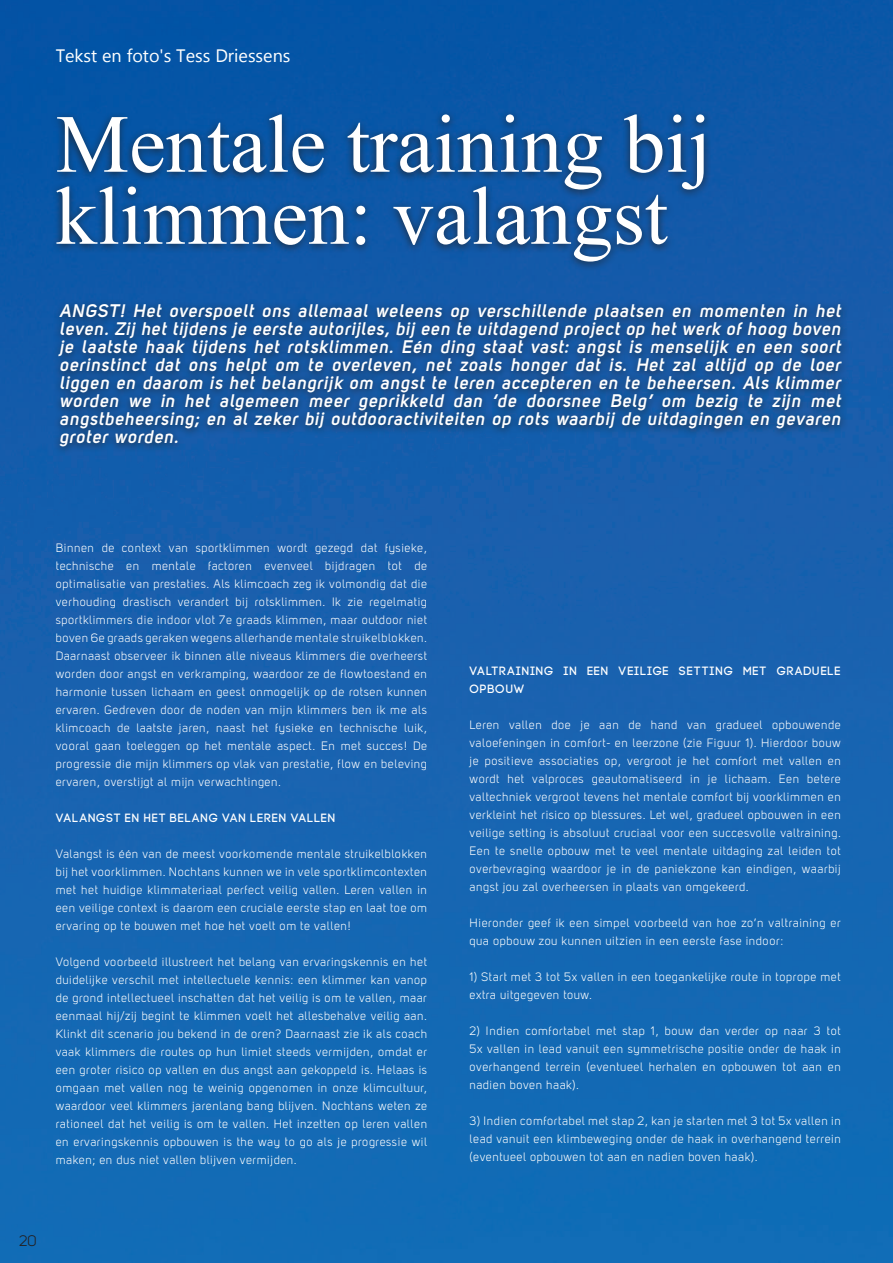
<style>
.page{position:relative;width:893px;height:1263px;background:#fff}
.page>*{position:absolute;margin:0;border:0;box-sizing:border-box;transform-origin:0 0}
.t1{font:82.5px/72px "Times New Roman";color:#fff}
.t2{font:italic 700 18px/18px "Uni Sans Semi";letter-spacing:.04em;color:#fff;text-align:justify}
.t3{font:18px "Microsoft Tai Le";color:#fff}
.t4{font:15px "Uni Sans Book";color:#231f20}
.t5{font:12px/18px "Uni Sans Book";letter-spacing:.05em;color:#fff;text-align:justify}
.t6{font:12px/18px "Code Pro";letter-spacing:.06em;color:#fff}
</style>
<div class="page">
<img style="left:0;top:0;width:893px;height:1263px">
<div style="left:49px;top:109px;width:663px;height:163px;background:#231f20;opacity:.75"></div>
<div style="left:52px;top:298px;width:798px;height:158px;background:#231f20;opacity:.75"></div>
<h2 class="t3" style="left:56px;top:45px;width:236px">Tekst en foto's Tess Driessens</h2>
<h1 class="t1" style="left:56px;top:105px;width:657px">Mentale training bij klimmen: valangst</h1>
<p class="t2" style="left:59px;top:301px;width:786px">ANGST! Het overspoelt ons allemaal weleens op verschillende plaatsen en momenten in het leven. Zij het tijdens je eerste autorijles, bij een te uitdagend project op het werk of hoog boven je laatste haak tijdens het rotsklimmen. Eén ding staat vast: angst is menselijk en een soort oerinstinct dat ons helpt om te overleven, net zoals honger dat is. Het zal altijd op de loer liggen en daarom is het belangrijk om angst te leren accepteren en te beheersen. Als klimmer worden we in het algemeen meer geprikkeld dan ‘de doorsnee Belg’ om bezig te zijn met angstbeheersing; en al zeker bij outdooractiviteiten op rots waarbij de uitdagingen en gevaren groter worden.</p>
<p class="t5" style="left:56px;top:538px;width:373px">Binnen de context van sportklimmen wordt gezegd dat fysieke, technische en mentale factoren evenveel bijdragen tot de optimalisatie van prestaties. Als klimcoach zeg ik volmondig dat die verhouding drastisch verandert bij rotsklimmen. Ik zie regelmatig sportklimmers die indoor vlot 7e graads klimmen, maar outdoor niet boven 6e graads geraken wegens allerhande mentale struikelblokken.<br>Daarnaast observeer ik binnen alle niveaus klimmers die overheerst worden door angst en verkramping, waardoor ze de flowtoestand en harmonie tussen lichaam en geest onmogelijk op de rotsen kunnen ervaren. Gedreven door de noden van mijn klimmers ben ik me als klimcoach de laatste jaren, naast het fysieke en technische luik, vooral gaan toeleggen op het mentale aspect. En met succes! De progressie die mijn klimmers op vlak van prestatie, flow en beleving ervaren, overstijgt al mijn verwachtingen.</p>
<p class="t6" style="left:56px;top:808px;width:281px">VALANGST EN HET BELANG VAN LEREN VALLEN</p>
<p class="t5" style="left:56px;top:844px;width:373px">Valangst is één van de meest voorkomende mentale struikelblokken bij het voorklimmen. Nochtans kunnen we in vele sportklimcontexten met het huidige klimmateriaal perfect veilig vallen. Leren vallen in een veilige context is daarom een cruciale eerste stap en laat toe om ervaring op te bouwen met hoe het voelt om te vallen!</p>
<p class="t5" style="left:56px;top:952px;width:373px">Volgend voorbeeld illustreert het belang van ervaringskennis en het duidelijke verschil met intellectuele kennis: een klimmer kan vanop de grond intellectueel inschatten dat het veilig is om te vallen, maar eenmaal hij/zij begint te klimmen voelt het allesbehalve veilig aan.<br>Klinkt dit scenario jou bekend in de oren? Daarnaast zie ik als coach vaak klimmers die routes op hun limiet steeds vermijden, omdat er een groter risico op vallen en dus angst aan gekoppeld is. Helaas is omgaan met vallen nog te weinig opgenomen in onze klimcultuur, waardoor veel klimmers jarenlang bang blijven. Nochtans weten ze rationeel dat het veilig is om te vallen. Het inzetten op leren vallen en ervaringskennis opbouwen is the way to go als je progressie wil maken; en dus niet vallen blijven vermijden.</p>
<p class="t4" style="left:19px;top:1232px;width:19px">20</p>
<p class="t6" style="left:469px;top:662px;width:373px">VALTRAINING IN EEN VEILIGE SETTING MET GRADUELE<br>OPBOUW</p>
<p class="t5" style="left:469px;top:716px;width:373px">Leren vallen doe je aan de hand van gradueel opbouwende valoefeningen in comfort- en leerzone (zie Figuur 1). Hierdoor bouw je positieve associaties op, vergroot je het comfort met vallen en wordt het valproces geautomatiseerd in je lichaam. Een betere valtechniek vergroot tevens het mentale comfort bij voorklimmen en verkleint het risico op blessures. Let wel, gradueel opbouwen in een veilige setting is absoluut cruciaal voor een succesvolle valtraining.<br>Een te snelle opbouw met te veel mentale uitdaging zal leiden tot overbevraging waardoor je in de paniekzone kan eindigen, waarbij angst jou zal overheersen in plaats van omgekeerd.</p>
<p class="t5" style="left:469px;top:914px;width:373px">Hieronder geef ik een simpel voorbeeld van hoe zo’n valtraining er qua opbouw zou kunnen uitzien in een eerste fase indoor:</p>
<p class="t5" style="left:469px;top:968px;width:373px">1) Start met 3 tot 5x vallen in een toegankelijke route in toprope met extra uitgegeven touw.</p>
<p class="t5" style="left:469px;top:1022px;width:373px">2) Indien comfortabel met stap 1, bouw dan verder op naar 3 tot 5x vallen in lead vanuit een symmetrische positie onder de haak in overhangend terrein (eventueel herhalen en opbouwen tot aan en nadien boven haak).</p>
<p class="t5" style="left:469px;top:1112px;width:373px">3) Indien comfortabel met stap 2, kan je starten met 3 tot 5x vallen in lead vanuit een klimbeweging onder de haak in overhangend terrein (eventueel opbouwen tot aan en nadien boven haak).</p>
</div>
